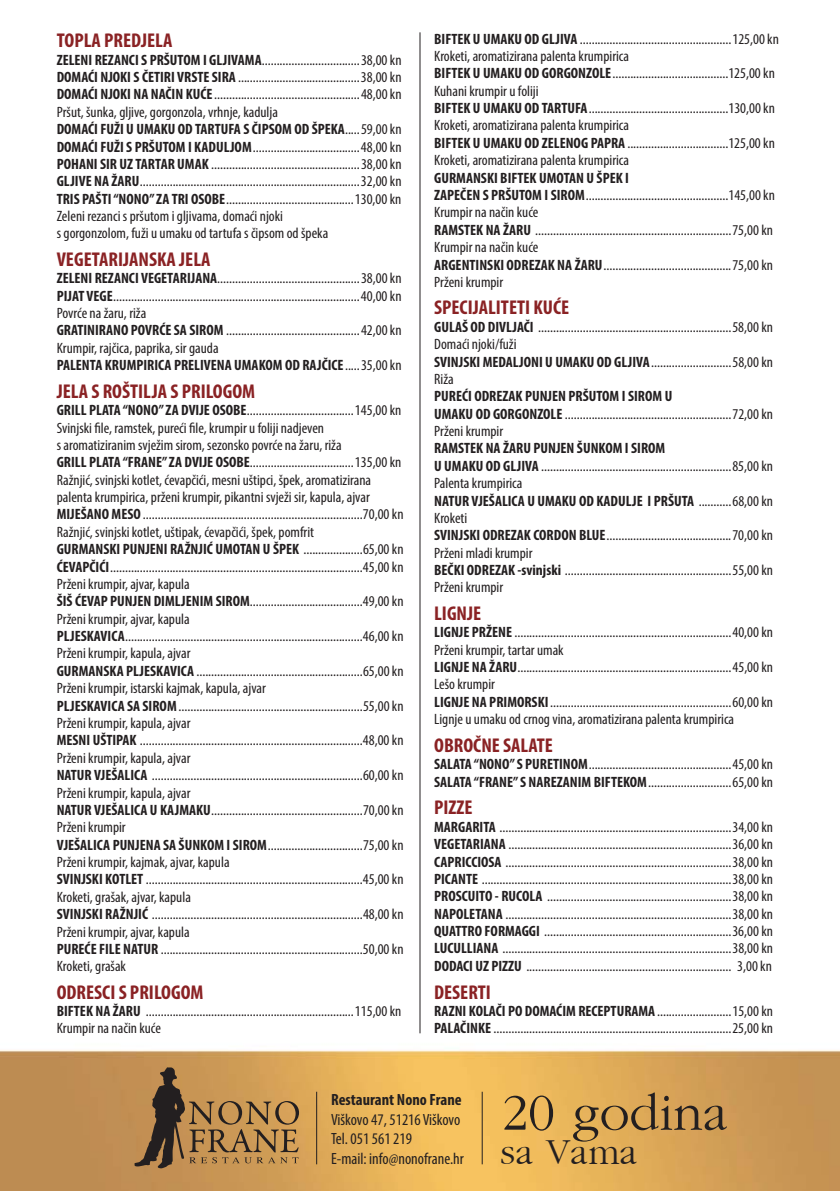
<style>
.page{position:relative;width:840px;height:1191px;background:#fff}
.page>*{position:absolute;margin:0;border:0;box-sizing:border-box;transform-origin:0 0}
.t1{font:53.2px "Garamond HR Light";color:#231f20}
.t2{font:38px "Garamond HR Light";color:#231f20}
.t3{font:700 condensed 20px "Myriad Pro";color:#8a2224}
.t4{font:condensed 16.2px/19.8px "Myriad Pro";color:#231f20}
.t5{font:700 condensed 16.2px "Myriad Pro";color:#231f20}
.t6{font:condensed 15px/17.4px "Myriad Pro";color:#231f20}
.s1{font-weight:700}
</style>
<div class="page">
<img style="left:0;top:32px;width:839px;height:1159px">
<hr style="left:419px;top:32px;width:1px;height:1001px;background:#231f20">
<svg style="left:134px;top:1067px;width:165px;height:101px;background:#a67d49"></svg>
<hr style="left:316px;top:1091px;width:1px;height:73px;background:#231f20">
<hr style="left:481px;top:1091px;width:1px;height:73px;background:#231f20">
<h3 class="t3" style="left:57px;top:29px;width:117px">TOPLA PREDJELA</h3>
<p class="t6" style="left:57px;top:53px;width:346px"><span class="s1">ZELENI REZANCI S PRŠUTOM I GLJIVAMA</span> .................................38,00 kn <span class="s1">DOMAĆI NJOKI S ČETIRI VRSTE SIRA</span> .........................................38,00 kn <span class="s1">DOMAĆI NJOKI NA NAČIN KUĆE</span> .................................................48,00 kn Pršut, šunka, gljive, gorgonzola, vrhnje, kadulja<br><span class="s1">DOMAĆI FUŽI U UMAKU OD TARTUFA S ČIPSOM OD ŠPEKA</span> .....59,00 kn <span class="s1">DOMAĆI FUŽI S PRŠUTOM I KADULJOM</span> ....................................48,00 kn <span class="s1">POHANI SIR UZ TARTAR UMAK</span> ..................................................38,00 kn <span class="s1">GLJIVE NA ŽARU</span> ..........................................................................32,00 kn <span class="s1">TRIS PAŠTI “NONO” ZA TRI OSOBE</span> ...........................................130,00 kn Zeleni rezanci s pršutom i gljivama, domaći njoki<br>s gorgonzolom, fuži u umaku od tartufa s čipsom od špeka</p>
<h3 class="t3" style="left:57px;top:247px;width:155px">VEGETARIJANSKA JELA</h3>
<p class="t6" style="left:57px;top:271px;width:346px"><span class="s1">ZELENI REZANCI VEGETARIJANA</span>................................................38,00 kn <span class="s1">PIJAT VEGE</span> ...................................................................................40,00 kn Povrće na žaru, riža<br><span class="s1">GRATINIRANO POVRĆE SA SIROM</span> .............................................42,00 kn Krumpir, rajčica, paprika, sir gauda<br><span class="s1">PALENTA KRUMPIRICA PRELIVENA UMAKOM OD RAJČICE</span> .....35,00 kn</p>
<h3 class="t3" style="left:57px;top:379px;width:200px">JELA S ROŠTILJA S PRILOGOM</h3>
<p class="t6" style="left:57px;top:403px;width:348px"><span class="s1">GRILL PLATA “NONO” ZA DVIJE OSOBE</span> ....................................145,00 kn Svinjski file, ramstek, pureći file, krumpir u foliji nadjeven<br>s aromatiziranim svježim sirom, sezonsko povrće na žaru, riža<br><span class="s1">GRILL PLATA “FRANE” ZA DVIJE OSOBE</span>...................................135,00 kn Ražnjić, svinjski kotlet, ćevapčići, mesni uštipci, špek, aromatizirana palenta krumpirica, prženi krumpir, pikantni svježi sir, kapula, ajvar <span class="s1">MIJEŠANO MESO</span> ..........................................................................70,00 kn Ražnjić, svinjski kotlet, uštipak, ćevapčići, špek, pomfrit<br><span class="s1">GURMANSKI PUNJENI RAŽNJIĆ UMOTAN U ŠPEK</span> ....................65,00 kn <span class="s1">ĆEVAPČIĆI</span> .....................................................................................45,00 kn Prženi krumpir, ajvar, kapula<br><span class="s1">ŠIŠ ĆEVAP PUNJEN DIMLJENIM SIROM</span>......................................49,00 kn Prženi krumpir, ajvar, kapula<br><span class="s1">PLJESKAVICA</span> ................................................................................46,00 kn Prženi krumpir, kapula, ajvar<br><span class="s1">GURMANSKA PLJESKAVICA</span> ........................................................65,00 kn Prženi krumpir, istarski kajmak, kapula, ajvar<br><span class="s1">PLJESKAVICA SA SIROM</span> ..............................................................55,00 kn Prženi krumpir, kapula, ajvar<br><span class="s1">MESNI UŠTIPAK</span> ...........................................................................48,00 kn Prženi krumpir, kapula, ajvar<br><span class="s1">NATUR VJEŠALICA</span> .......................................................................60,00 kn Prženi krumpir, kapula, ajvar<br><span class="s1">NATUR VJEŠALICA U KAJMAKU</span> ...................................................70,00 kn Prženi krumpir<br><span class="s1">VJEŠALICA PUNJENA SA ŠUNKOM I SIROM</span> ................................75,00 kn Prženi krumpir, kajmak, ajvar, kapula<br><span class="s1">SVINJSKI KOTLET</span> .........................................................................45,00 kn Kroketi, grašak, ajvar, kapula<br><span class="s1">SVINJSKI RAŽNJIĆ</span> .......................................................................48,00 kn Prženi krumpir, ajvar, kapula<br><span class="s1">PUREĆE FILE NATUR</span> ....................................................................50,00 kn Kroketi, grašak</p>
<h3 class="t3" style="left:57px;top:980px;width:148px">ODRESCI S PRILOGOM</h3>
<p class="t6" style="left:57px;top:1003px;width:346px"><span class="s1">BIFTEK NA ŽARU</span> ......................................................................115,00 kn<br>Krumpir na način kuće</p>
<p class="t6" style="left:434px;top:31px;width:346px"><span class="s1">BIFTEK U UMAKU OD GLJIVA</span> ...................................................125,00 kn Kroketi, aromatizirana palenta krumpirica<br><span class="s1">BIFTEK U UMAKU OD GORGONZOLE</span> .......................................125,00 kn Kuhani krumpir u foliji<br><span class="s1">BIFTEK U UMAKU OD TARTUFA</span> ...............................................130,00 kn Kroketi, aromatizirana palenta krumpirica<br><span class="s1">BIFTEK U UMAKU OD ZELENOG PAPRA</span> ..................................125,00 kn Kroketi, aromatizirana palenta krumpirica</p>
<p class="t6" style="left:434px;top:170px;width:342px"><span class="s1">GURMANSKI BIFTEK UMOTAN U ŠPEK I<br>ZAPEČEN S PRŠUTOM I SIROM</span> ................................................145,00 kn Krumpir na način kuće<br><span class="s1">RAMSTEK NA ŽARU</span> ..................................................................75,00 kn Krumpir na način kuće<br><span class="s1">ARGENTINSKI ODREZAK NA ŽARU</span> ...........................................75,00 kn Prženi krumpir</p>
<h3 class="t3" style="left:434px;top:296px;width:136px">SPECIJALITETI KUĆE</h3>
<p class="t6" style="left:434px;top:319px;width:340px"><span class="s1">GULAŠ OD DIVLJAČI</span> .................................................................58,00 kn Domaći njoki/fuži<br><span class="s1">SVINJSKI MEDALJONI U UMAKU OD GLJIVA</span> ...........................58,00 kn Riža</p>
<p class="t6" style="left:434px;top:389px;width:340px"><span class="s1">PUREĆI ODREZAK PUNJEN PRŠUTOM I SIROM U<br>UMAKU OD GORGONZOLE</span> ........................................................72,00 kn<br>Prženi krumpir</p>
<p class="t6" style="left:434px;top:441px;width:340px"><span class="s1">RAMSTEK NA ŽARU PUNJEN ŠUNKOM I SIROM<br>U UMAKU OD GLJIVA</span> ................................................................85,00 kn Palenta krumpirica<br><span class="s1">NATUR VJEŠALICA U UMAKU OD KADULJE I PRŠUTA</span> ...........68,00 kn Kroketi<br><span class="s1">SVINJSKI ODREZAK CORDON BLUE</span> ..........................................70,00 kn Prženi mladi krumpir<br><span class="s1">BEČKI ODREZAK -svinjski</span> ........................................................55,00 kn Prženi krumpir</p>
<h3 class="t3" style="left:434px;top:601px;width:49px">LIGNJE</h3>
<p class="t6" style="left:434px;top:625px;width:340px"><span class="s1">LIGNJE PRŽENE</span> .........................................................................40,00 kn Prženi krumpir, tartar umak<br><span class="s1">LIGNJE NA ŽARU</span> ........................................................................45,00 kn Lešo krumpir<br><span class="s1">LIGNJE NA PRIMORSKI</span> .............................................................60,00 kn Lignje u umaku od crnog vina, aromatizirana palenta krumpirica</p>
<h3 class="t3" style="left:434px;top:733px;width:120px">OBROČNE SALATE</h3>
<p class="t6" style="left:434px;top:757px;width:340px"><span class="s1">SALATA “NONO” S PURETINOM</span> ................................................45,00 kn<br><span class="s1">SALATA “FRANE” S NAREZANIM BIFTEKOM</span> ............................65,00 kn</p>
<h3 class="t3" style="left:434px;top:796px;width:40px">PIZZE</h3>
<p class="t6" style="left:434px;top:819px;width:340px;text-align:justify"><span class="s1">MARGARITA</span> ..............................................................................34,00 kn <span class="s1">VEGETARIANA</span> ...........................................................................36,00 kn <span class="s1">CAPRICCIOSA</span> ............................................................................38,00 kn <span class="s1">PICANTE</span> ....................................................................................38,00 kn <span class="s1">PROSCUITO - RUCOLA</span> ..............................................................38,00 kn <span class="s1">NAPOLETANA</span> ............................................................................38,00 kn <span class="s1">QUATTRO FORMAGGI</span> ...............................................................36,00 kn <span class="s1">LUCULLIANA</span> .............................................................................38,00 kn <span class="s1">DODACI UZ PIZZU</span> ..................................................................... 3,00 kn</p>
<h3 class="t3" style="left:434px;top:980px;width:58px">DESERTI</h3>
<p class="t6" style="left:434px;top:1003px;width:340px"><span class="s1">RAZNI KOLAČI PO DOMAĆIM RECEPTURAMA</span> .........................15,00 kn<br><span class="s1">PALAČINKE</span> ................................................................................25,00 kn</p>
<p class="t5" style="left:331px;top:1089px;width:132px">Restaurant Nono Frane</p>
<p class="t4" style="left:331px;top:1110px;width:134px">Viškovo 47, 51216 Viškovo<br>Tel. 051 561 219<br>E-mail: info@nonofrane.hr</p>
<h1 class="t1" style="left:501px;top:1084px;width:228px">20 godina</h1>
<h2 class="t2" style="left:500px;top:1132px;width:139px">sa Vama</h2>
</div>
